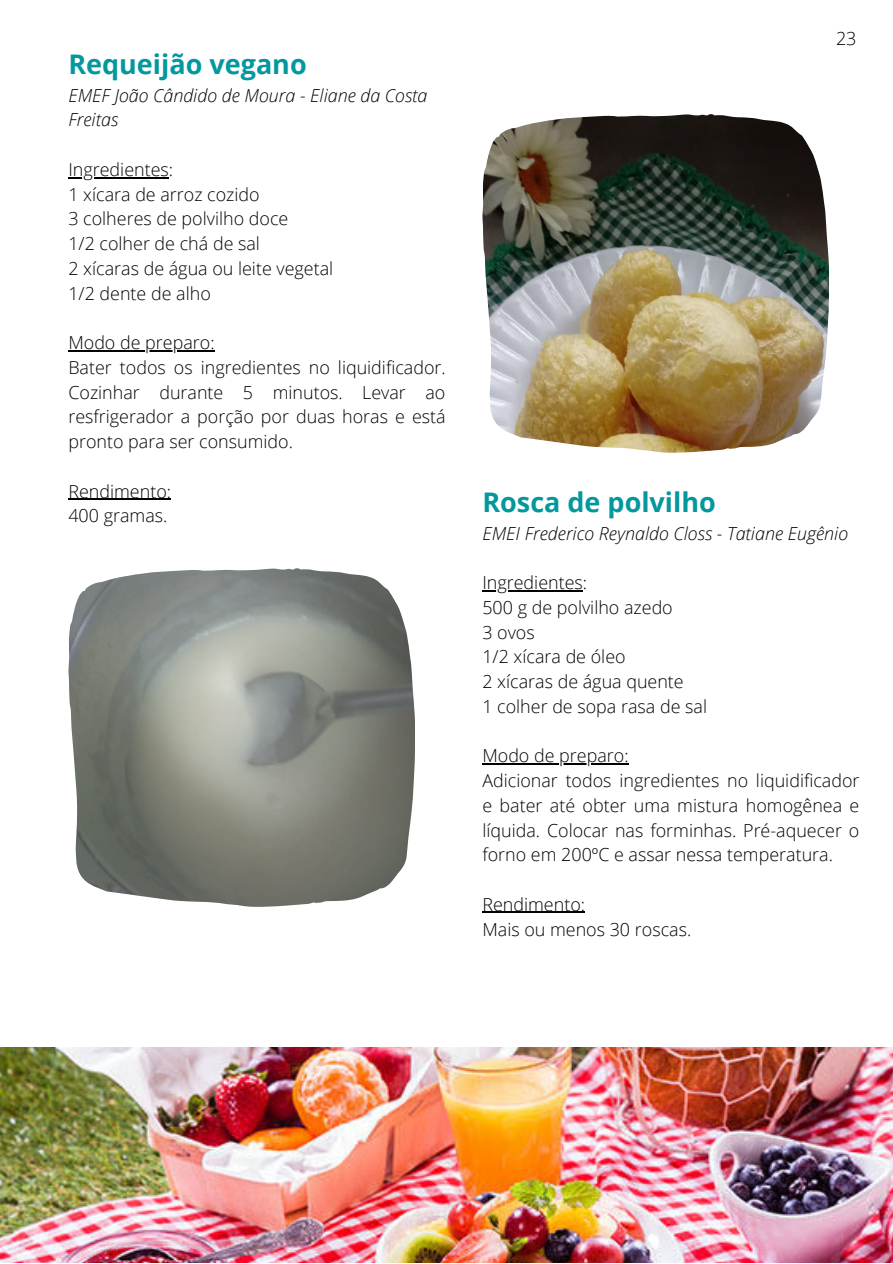
<style>
.page{position:relative;width:893px;height:1264px;background:#fff}
.page>*{position:absolute;margin:0;border:0;box-sizing:border-box;transform-origin:0 0}
.t1{font:700 27px "Open Sans";color:#03989e}
.t2{font:300 18px "Open Sans";color:#000}
.t3{font:300 17.85px/24.8px "Open Sans";color:#000}
.t4{font:italic 300 17.85px/24.8px "Open Sans";color:#000}
</style>
<div class="page">
<img style="left:0;top:1047px;width:892px;height:215px">
<img style="left:68px;top:568px;width:347px;height:338px">
<img style="left:482px;top:114px;width:346px;height:338px">
<hr style="left:68px;top:177px;width:101px;height:1px;background:#000">
<hr style="left:68px;top:350px;width:146px;height:1px;background:#000">
<hr style="left:68px;top:498px;width:103px;height:2px;background:#000">
<hr style="left:482px;top:590px;width:101px;height:1px;background:#000">
<hr style="left:482px;top:763px;width:146px;height:1px;background:#000">
<hr style="left:482px;top:911px;width:103px;height:2px;background:#000">
<p class="t2" style="left:836px;top:26px;width:22px">23</p>
<h1 class="t1" style="left:68px;top:45px;width:240px">Requeijão vegano</h1>
<p class="t4" style="left:68px;top:82px;width:360px">EMEF João Cândido de Moura - Eliane da Costa<br>Freitas</p>
<p class="t3" style="left:68px;top:157px;width:266px">Ingredientes:<br>1 xícara de arroz cozido<br>3 colheres de polvilho doce<br>1/2 colher de chá de sal<br>2 xícaras de água ou leite vegetal<br>1/2 dente de alho</p>
<p class="t3" style="left:68px;top:330px;width:379px">Modo de preparo:<br>Bater todos os ingredientes no liquidificador.<br>Cozinhar durante 5 minutos. Levar ao resfrigerador a porção por duas horas e está pronto para ser consumido.</p>
<p class="t3" style="left:68px;top:478px;width:104px">Rendimento:<br>400 gramas.</p>
<h1 class="t1" style="left:482px;top:482px;width:235px">Rosca de polvilho</h1>
<p class="t4" style="left:482px;top:520px;width:367px">EMEI Frederico Reynaldo Closs - Tatiane Eugênio</p>
<p class="t3" style="left:482px;top:570px;width:226px">Ingredientes:<br>500 g de polvilho azedo<br>3 ovos<br>1/2 xícara de óleo<br>2 xícaras de água quente<br>1 colher de sopa rasa de sal</p>
<p class="t3" style="left:482px;top:743px;width:378px">Modo de preparo:<br>Adicionar todos ingredientes no liquidificador e bater até obter uma mistura homogênea e líquida. Colocar nas forminhas. Pré-aquecer o forno em 200ºC e assar nessa temperatura.</p>
<p class="t3" style="left:482px;top:891px;width:210px">Rendimento:<br>Mais ou menos 30 roscas.</p>
</div>
